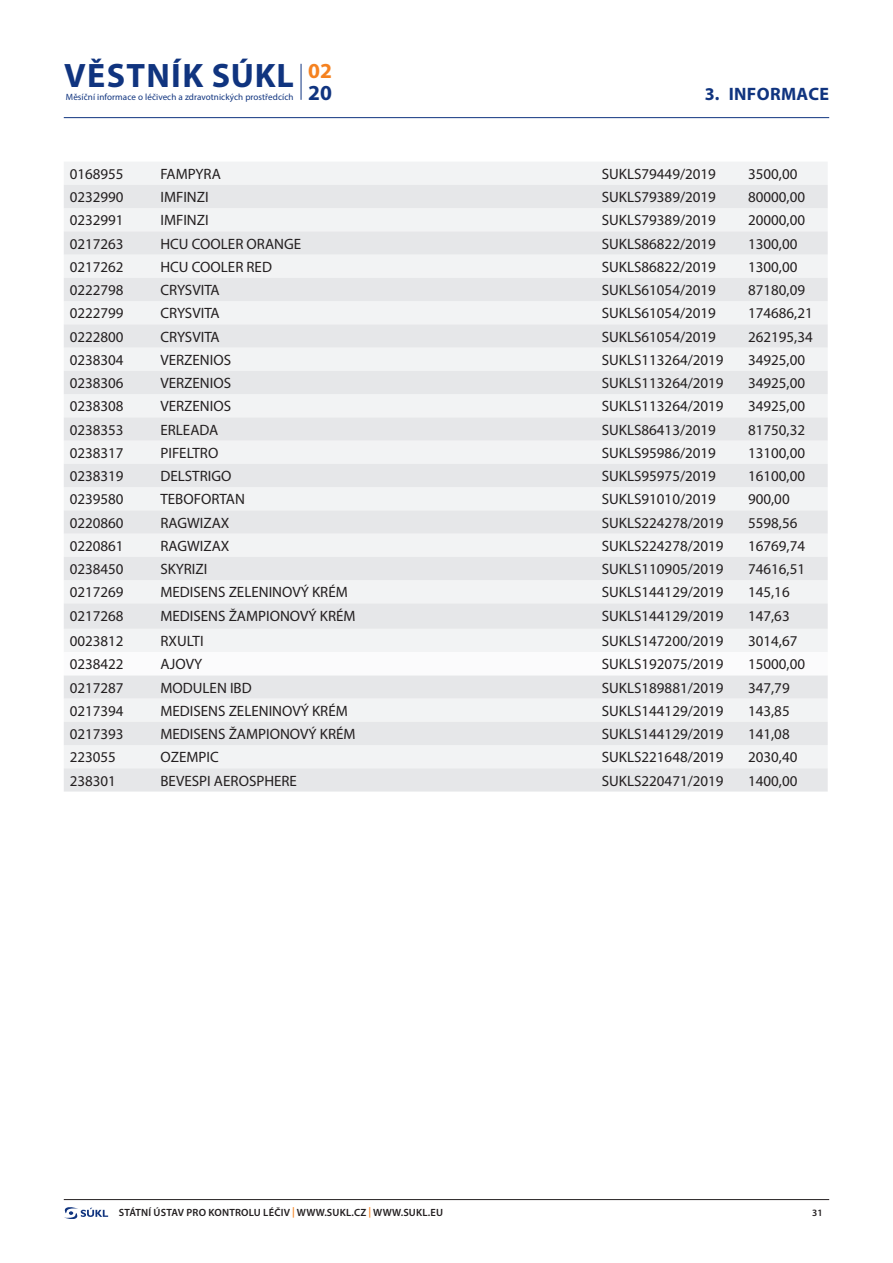
<style>
.page{position:relative;width:893px;height:1263px;background:#fff}
.page>*{position:absolute;margin:0;border:0;box-sizing:border-box;transform-origin:0 0}
.t1{font:700 34.05px "Myriad Pro";letter-spacing:.04em;color:#10347f}
.t2{font:700 21.45px "Myriad Pro";color:#f58220}
.t3{font:700 21.45px "Myriad Pro";color:#10347f}
.t4{font:700 18px "Myriad Pro";letter-spacing:.02em;color:#10347f}
.t5{font:15px "Myriad Pro";color:#231f20}
.t6{font:600 10.5px "Myriad Pro";letter-spacing:.02em;color:#231f20}
.t7{font:600 9.75px "Myriad Pro";color:#231f20}
.t8{font:9.15px "Myriad Pro";letter-spacing:.01em;color:#10347f}
.s1{color:#f58220}
</style>
<div class="page">
<hr style="left:64px;top:1199px;width:765px;height:1px;background:#231f20">
<svg style="left:64px;top:1207px;width:44px;height:11px"></svg>
<hr style="left:64px;top:117px;width:765px;height:1px;background:#10347f">
<hr style="left:301px;top:64px;width:1px;height:36px;background:#10347f">
<div style="left:64px;top:162px;width:763px;height:23px;background:#f2f3f4"></div>
<svg style="left:64px;top:185px;width:764px;height:606px;fill:#e6e7e9"></svg>
<svg style="left:64px;top:652px;width:764px;height:23px"></svg>
<h1 class="t1" style="left:64px;top:53px;width:231px">VĚSTNÍK SÚKL</h1>
<p class="t8" style="left:66px;top:91px;width:229px">Měsíční informace o léčivech a zdravotnických prostředcích</p>
<h2 class="t2" style="left:308px;top:57px;width:25px">02</h2>
<h2 class="t3" style="left:308px;top:78px;width:25px">20</h2>
<p class="t4" style="left:705px;top:82px;width:126px">3. INFORMACE</p>
<p class="t5" style="left:70px;top:165px;width:55px">0168955</p>
<p class="t5" style="left:160px;top:165px;width:62px">FAMPYRA</p>
<p class="t5" style="left:602px;top:165px;width:116px">SUKLS79449/2019</p>
<p class="t5" style="left:748px;top:165px;width:51px">3500,00</p>
<p class="t5" style="left:70px;top:188px;width:55px">0232990</p>
<p class="t5" style="left:160px;top:188px;width:50px">IMFINZI</p>
<p class="t5" style="left:602px;top:188px;width:116px">SUKLS79389/2019</p>
<p class="t5" style="left:748px;top:188px;width:58px">80000,00</p>
<p class="t5" style="left:70px;top:211px;width:55px">0232991</p>
<p class="t5" style="left:160px;top:211px;width:50px">IMFINZI</p>
<p class="t5" style="left:602px;top:211px;width:116px">SUKLS79389/2019</p>
<p class="t5" style="left:748px;top:211px;width:58px">20000,00</p>
<p class="t5" style="left:70px;top:234px;width:55px">0217263</p>
<p class="t5" style="left:160px;top:234px;width:142px">HCU COOLER ORANGE</p>
<p class="t5" style="left:602px;top:234px;width:116px">SUKLS86822/2019</p>
<p class="t5" style="left:748px;top:234px;width:51px">1300,00</p>
<p class="t5" style="left:70px;top:258px;width:55px">0217262</p>
<p class="t5" style="left:160px;top:258px;width:113px">HCU COOLER RED</p>
<p class="t5" style="left:602px;top:258px;width:116px">SUKLS86822/2019</p>
<p class="t5" style="left:748px;top:258px;width:51px">1300,00</p>
<p class="t5" style="left:70px;top:281px;width:55px">0222798</p>
<p class="t5" style="left:160px;top:281px;width:61px">CRYSVITA</p>
<p class="t5" style="left:602px;top:281px;width:116px">SUKLS61054/2019</p>
<p class="t5" style="left:748px;top:281px;width:58px">87180,09</p>
<p class="t5" style="left:70px;top:304px;width:55px">0222799</p>
<p class="t5" style="left:160px;top:304px;width:61px">CRYSVITA</p>
<p class="t5" style="left:602px;top:304px;width:116px">SUKLS61054/2019</p>
<p class="t5" style="left:748px;top:304px;width:66px">174686,21</p>
<p class="t5" style="left:70px;top:327px;width:55px">0222800</p>
<p class="t5" style="left:160px;top:327px;width:61px">CRYSVITA</p>
<p class="t5" style="left:602px;top:327px;width:116px">SUKLS61054/2019</p>
<p class="t5" style="left:748px;top:327px;width:66px">262195,34</p>
<p class="t5" style="left:70px;top:351px;width:55px">0238304</p>
<p class="t5" style="left:160px;top:351px;width:72px">VERZENIOS</p>
<p class="t5" style="left:602px;top:351px;width:123px">SUKLS113264/2019</p>
<p class="t5" style="left:748px;top:351px;width:58px">34925,00</p>
<p class="t5" style="left:70px;top:374px;width:55px">0238306</p>
<p class="t5" style="left:160px;top:374px;width:72px">VERZENIOS</p>
<p class="t5" style="left:602px;top:374px;width:123px">SUKLS113264/2019</p>
<p class="t5" style="left:748px;top:374px;width:58px">34925,00</p>
<p class="t5" style="left:70px;top:397px;width:55px">0238308</p>
<p class="t5" style="left:160px;top:397px;width:72px">VERZENIOS</p>
<p class="t5" style="left:602px;top:397px;width:123px">SUKLS113264/2019</p>
<p class="t5" style="left:748px;top:397px;width:58px">34925,00</p>
<p class="t5" style="left:70px;top:420px;width:55px">0238353</p>
<p class="t5" style="left:160px;top:420px;width:60px">ERLEADA</p>
<p class="t5" style="left:602px;top:420px;width:116px">SUKLS86413/2019</p>
<p class="t5" style="left:748px;top:420px;width:58px">81750,32</p>
<p class="t5" style="left:70px;top:444px;width:55px">0238317</p>
<p class="t5" style="left:160px;top:444px;width:59px">PIFELTRO</p>
<p class="t5" style="left:602px;top:444px;width:116px">SUKLS95986/2019</p>
<p class="t5" style="left:748px;top:444px;width:58px">13100,00</p>
<p class="t5" style="left:70px;top:467px;width:55px">0238319</p>
<p class="t5" style="left:160px;top:467px;width:72px">DELSTRIGO</p>
<p class="t5" style="left:602px;top:467px;width:116px">SUKLS95975/2019</p>
<p class="t5" style="left:748px;top:467px;width:58px">16100,00</p>
<p class="t5" style="left:70px;top:490px;width:55px">0239580</p>
<p class="t5" style="left:160px;top:490px;width:86px">TEBOFORTAN</p>
<p class="t5" style="left:602px;top:490px;width:116px">SUKLS91010/2019</p>
<p class="t5" style="left:748px;top:490px;width:43px">900,00</p>
<p class="t5" style="left:70px;top:513px;width:55px">0220860</p>
<p class="t5" style="left:160px;top:513px;width:70px">RAGWIZAX</p>
<p class="t5" style="left:602px;top:513px;width:123px">SUKLS224278/2019</p>
<p class="t5" style="left:748px;top:513px;width:51px">5598,56</p>
<p class="t5" style="left:70px;top:537px;width:55px">0220861</p>
<p class="t5" style="left:160px;top:537px;width:70px">RAGWIZAX</p>
<p class="t5" style="left:602px;top:537px;width:123px">SUKLS224278/2019</p>
<p class="t5" style="left:748px;top:537px;width:58px">16769,74</p>
<p class="t5" style="left:70px;top:560px;width:55px">0238450</p>
<p class="t5" style="left:160px;top:560px;width:48px">SKYRIZI</p>
<p class="t5" style="left:602px;top:560px;width:123px">SUKLS110905/2019</p>
<p class="t5" style="left:748px;top:560px;width:58px">74616,51</p>
<p class="t5" style="left:70px;top:583px;width:55px">0217269</p>
<p class="t5" style="left:160px;top:583px;width:189px">MEDISENS ZELENINOVÝ KRÉM</p>
<p class="t5" style="left:602px;top:583px;width:123px">SUKLS144129/2019</p>
<p class="t5" style="left:748px;top:583px;width:43px">145,16</p>
<p class="t5" style="left:70px;top:606px;width:55px">0217268</p>
<p class="t5" style="left:160px;top:606px;width:197px">MEDISENS ŽAMPIONOVÝ KRÉM</p>
<p class="t5" style="left:602px;top:606px;width:123px">SUKLS144129/2019</p>
<p class="t5" style="left:748px;top:606px;width:43px">147,63</p>
<p class="t5" style="left:70px;top:632px;width:55px">0023812</p>
<p class="t5" style="left:160px;top:632px;width:45px">RXULTI</p>
<p class="t5" style="left:602px;top:632px;width:123px">SUKLS147200/2019</p>
<p class="t5" style="left:748px;top:632px;width:51px">3014,67</p>
<p class="t5" style="left:70px;top:655px;width:55px">0238422</p>
<p class="t5" style="left:160px;top:655px;width:43px">AJOVY</p>
<p class="t5" style="left:602px;top:655px;width:123px">SUKLS192075/2019</p>
<p class="t5" style="left:748px;top:655px;width:58px">15000,00</p>
<p class="t5" style="left:70px;top:678px;width:55px">0217287</p>
<p class="t5" style="left:160px;top:678px;width:93px">MODULEN IBD</p>
<p class="t5" style="left:602px;top:678px;width:123px">SUKLS189881/2019</p>
<p class="t5" style="left:748px;top:678px;width:43px">347,79</p>
<p class="t5" style="left:70px;top:701px;width:55px">0217394</p>
<p class="t5" style="left:160px;top:701px;width:189px">MEDISENS ZELENINOVÝ KRÉM</p>
<p class="t5" style="left:602px;top:701px;width:123px">SUKLS144129/2019</p>
<p class="t5" style="left:748px;top:701px;width:43px">143,85</p>
<p class="t5" style="left:70px;top:725px;width:55px">0217393</p>
<p class="t5" style="left:160px;top:725px;width:197px">MEDISENS ŽAMPIONOVÝ KRÉM</p>
<p class="t5" style="left:602px;top:725px;width:123px">SUKLS144129/2019</p>
<p class="t5" style="left:748px;top:725px;width:43px">141,08</p>
<p class="t5" style="left:70px;top:748px;width:48px">223055</p>
<p class="t5" style="left:160px;top:748px;width:60px">OZEMPIC</p>
<p class="t5" style="left:602px;top:748px;width:123px">SUKLS221648/2019</p>
<p class="t5" style="left:748px;top:748px;width:51px">2030,40</p>
<p class="t5" style="left:70px;top:771px;width:48px">238301</p>
<p class="t5" style="left:160px;top:771px;width:138px">BEVESPI AEROSPHERE</p>
<p class="t5" style="left:602px;top:771px;width:123px">SUKLS220471/2019</p>
<p class="t5" style="left:748px;top:771px;width:51px">1400,00</p>
<p class="t6" style="left:119px;top:1206px;width:326px">STÁTNÍ ÚSTAV PRO KONTROLU LÉČIV <span class="s1">|</span> WWW.SUKL.CZ <span class="s1">|</span> WWW.SUKL.EU</p>
<p class="t7" style="left:812px;top:1207px;width:12px">31</p>
</div>
